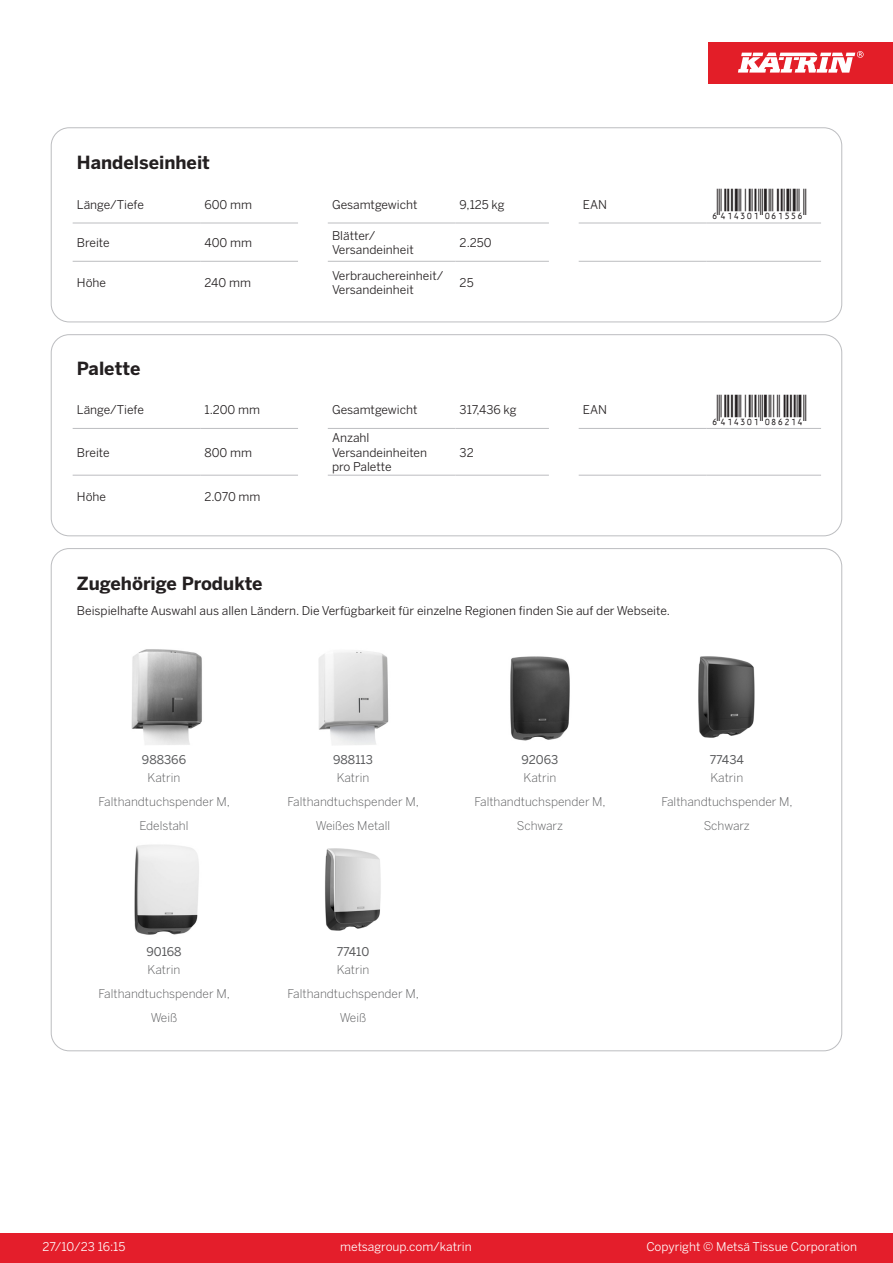
<style>
.page{position:relative;width:893px;height:1263px;background:#fff}
.page>*{position:absolute;margin:0;border:0;box-sizing:border-box;transform-origin:0 0}
.T_EAN{font:30px "Viisas EAN Matala";color:#231f20}
.T_TableHeader{font:700 18px "Benton Sans";color:#231f20}
.T_TableBody{font:12px/14.4px "Benton Sans";color:#231f20}
.T_RelatedName{font:300 12px/24px "Benton Sans";color:#57585a;text-align:center}
.t1{font:12px "Benton Sans";color:#fff}
.T_RelatedCode{font:12px "Benton Sans";color:#57585a}
</style>
<div class="page">
<div style="left:0;top:1233px;width:893px;height:30px;background:#e41e2b"></div>
<div style="left:708px;top:43px;width:185px;height:41px;background:#e31e28"></div>
<svg style="left:738px;top:51px;width:126px;height:22px"></svg>
<hr style="left:73px;top:223px;width:127px;height:1px;background:#bcbdc0">
<hr style="left:200px;top:223px;width:98px;height:1px;background:#bcbdc0">
<hr style="left:328px;top:223px;width:127px;height:1px;background:#bcbdc0">
<hr style="left:455px;top:223px;width:94px;height:1px;background:#bcbdc0">
<hr style="left:579px;top:223px;width:127px;height:1px;background:#bcbdc0">
<hr style="left:706px;top:223px;width:115px;height:1px;background:#bcbdc0">
<hr style="left:73px;top:261px;width:127px;height:1px;background:#bcbdc0">
<hr style="left:200px;top:261px;width:98px;height:1px;background:#bcbdc0">
<hr style="left:328px;top:261px;width:127px;height:1px;background:#bcbdc0">
<hr style="left:455px;top:261px;width:94px;height:1px;background:#bcbdc0">
<hr style="left:579px;top:261px;width:127px;height:1px;background:#bcbdc0">
<hr style="left:706px;top:261px;width:115px;height:1px;background:#bcbdc0">
<div style="left:51px;top:128px;width:791px;height:194px;border:1px solid #bcbdc0;border-radius:18px"></div>
<hr style="left:73px;top:428px;width:127px;height:1px;background:#bcbdc0">
<hr style="left:200px;top:428px;width:98px;height:1px;background:#bcbdc0">
<hr style="left:328px;top:428px;width:127px;height:1px;background:#bcbdc0">
<hr style="left:455px;top:428px;width:94px;height:1px;background:#bcbdc0">
<hr style="left:579px;top:428px;width:127px;height:1px;background:#bcbdc0">
<hr style="left:706px;top:428px;width:115px;height:1px;background:#bcbdc0">
<hr style="left:73px;top:475px;width:127px;height:1px;background:#bcbdc0">
<hr style="left:200px;top:475px;width:98px;height:1px;background:#bcbdc0">
<hr style="left:328px;top:475px;width:127px;height:1px;background:#bcbdc0">
<hr style="left:455px;top:475px;width:94px;height:1px;background:#bcbdc0">
<hr style="left:579px;top:475px;width:127px;height:1px;background:#bcbdc0">
<hr style="left:706px;top:475px;width:115px;height:1px;background:#bcbdc0">
<div style="left:51px;top:334px;width:791px;height:202px;border:1px solid #bcbdc0;border-radius:18px"></div>
<img style="left:131px;top:649px;width:71px;height:96px">
<img style="left:318px;top:651px;width:71px;height:94px">
<img style="left:510px;top:656px;width:60px;height:85px">
<img style="left:698px;top:656px;width:57px;height:82px">
<img style="left:134px;top:845px;width:65px;height:90px">
<img style="left:325px;top:848px;width:56px;height:83px">
<p class="T_TableHeader" style="left:77px;top:151px;width:135px">Handelseinheit</p>
<p class="T_TableBody" style="left:77px;top:197px;width:68px">Länge/Tiefe</p>
<p class="T_TableBody" style="left:204px;top:197px;width:49px">600 mm</p>
<p class="T_TableBody" style="left:332px;top:197px;width:87px">Gesamtgewicht</p>
<p class="T_TableBody" style="left:460px;top:197px;width:47px">9,125 kg</p>
<p class="T_TableBody" style="left:583px;top:197px;width:26px">EAN</p>
<p class="T_EAN" style="left:710px;top:188px;width:97px">*6414301061556*</p>
<p class="T_TableBody" style="left:77px;top:235px;width:34px">Breite</p>
<p class="T_TableBody" style="left:204px;top:235px;width:49px">400 mm</p>
<p class="T_TableBody" style="left:332px;top:228px;width:45px">Blätter/</p>
<p class="T_TableBody" style="left:332px;top:242px;width:83px">Versandeinheit</p>
<p class="T_TableBody" style="left:460px;top:235px;width:34px">2.250</p>
<p class="T_TableBody" style="left:77px;top:276px;width:31px">Höhe</p>
<p class="T_TableBody" style="left:204px;top:276px;width:48px">240 mm</p>
<p class="T_TableBody" style="left:332px;top:268px;width:113px">Verbrauchereinheit/<br>Versandeinheit</p>
<p class="T_TableBody" style="left:460px;top:276px;width:16px">25</p>
<p class="T_TableHeader" style="left:77px;top:357px;width:65px">Palette</p>
<p class="T_TableBody" style="left:77px;top:402px;width:68px">Länge/Tiefe</p>
<p class="T_TableBody" style="left:204px;top:402px;width:57px">1.200 mm</p>
<p class="T_TableBody" style="left:332px;top:402px;width:87px">Gesamtgewicht</p>
<p class="T_TableBody" style="left:460px;top:402px;width:59px">317,436 kg</p>
<p class="T_TableBody" style="left:583px;top:402px;width:26px">EAN</p>
<p class="T_EAN" style="left:710px;top:394px;width:97px">*6414301086214*</p>
<p class="T_TableBody" style="left:77px;top:445px;width:34px">Breite</p>
<p class="T_TableBody" style="left:204px;top:445px;width:49px">800 mm</p>
<p class="T_TableBody" style="left:332px;top:431px;width:97px">Anzahl<br>Versandeinheiten</p>
<p class="T_TableBody" style="left:332px;top:459px;width:61px">pro Palette</p>
<p class="T_TableBody" style="left:460px;top:445px;width:16px">32</p>
<p class="T_TableBody" style="left:77px;top:490px;width:31px">Höhe</p>
<p class="T_TableBody" style="left:204px;top:490px;width:57px">2.070 mm</p>
<p class="T_TableHeader" style="left:77px;top:572px;width:187px">Zugehörige Produkte</p>
<p class="T_TableBody" style="left:77px;top:603px;width:595px">Beispielhafte Auswahl aus allen Ländern. Die Verfügbarkeit für einzelne Regionen finden Sie auf der Webseite.</p>
<p class="T_RelatedCode" style="left:142px;top:752px;width:46px">988366</p>
<p class="T_RelatedCode" style="left:333px;top:752px;width:41px">988113</p>
<p class="T_RelatedCode" style="left:522px;top:752px;width:38px">92063</p>
<p class="T_RelatedCode" style="left:710px;top:752px;width:36px">77434</p>
<p class="T_RelatedName" style="left:99px;top:765px;width:133px">Katrin<br>Falthandtuchspender M,<br>Edelstahl</p>
<p class="T_RelatedName" style="left:288px;top:765px;width:133px">Katrin<br>Falthandtuchspender M,<br>Weißes Metall</p>
<p class="T_RelatedName" style="left:474px;top:765px;width:133px">Katrin<br>Falthandtuchspender M,<br>Schwarz</p>
<p class="T_RelatedName" style="left:661px;top:765px;width:133px">Katrin<br>Falthandtuchspender M,<br>Schwarz</p>
<p class="T_RelatedCode" style="left:146px;top:944px;width:37px">90168</p>
<p class="T_RelatedCode" style="left:337px;top:944px;width:34px">77410</p>
<p class="T_RelatedName" style="left:99px;top:958px;width:133px">Katrin<br>Falthandtuchspender M,<br>Weiß</p>
<p class="T_RelatedName" style="left:288px;top:958px;width:133px">Katrin<br>Falthandtuchspender M,<br>Weiß</p>
<p class="t1" style="left:43px;top:1239px;width:84px">27/10/23 16:15</p>
<p class="t1" style="left:340px;top:1239px;width:133px">metsagroup.com/katrin</p>
<p class="t1" style="left:646px;top:1239px;width:212px">Copyright © Metsä Tissue Corporation</p>
</div>
